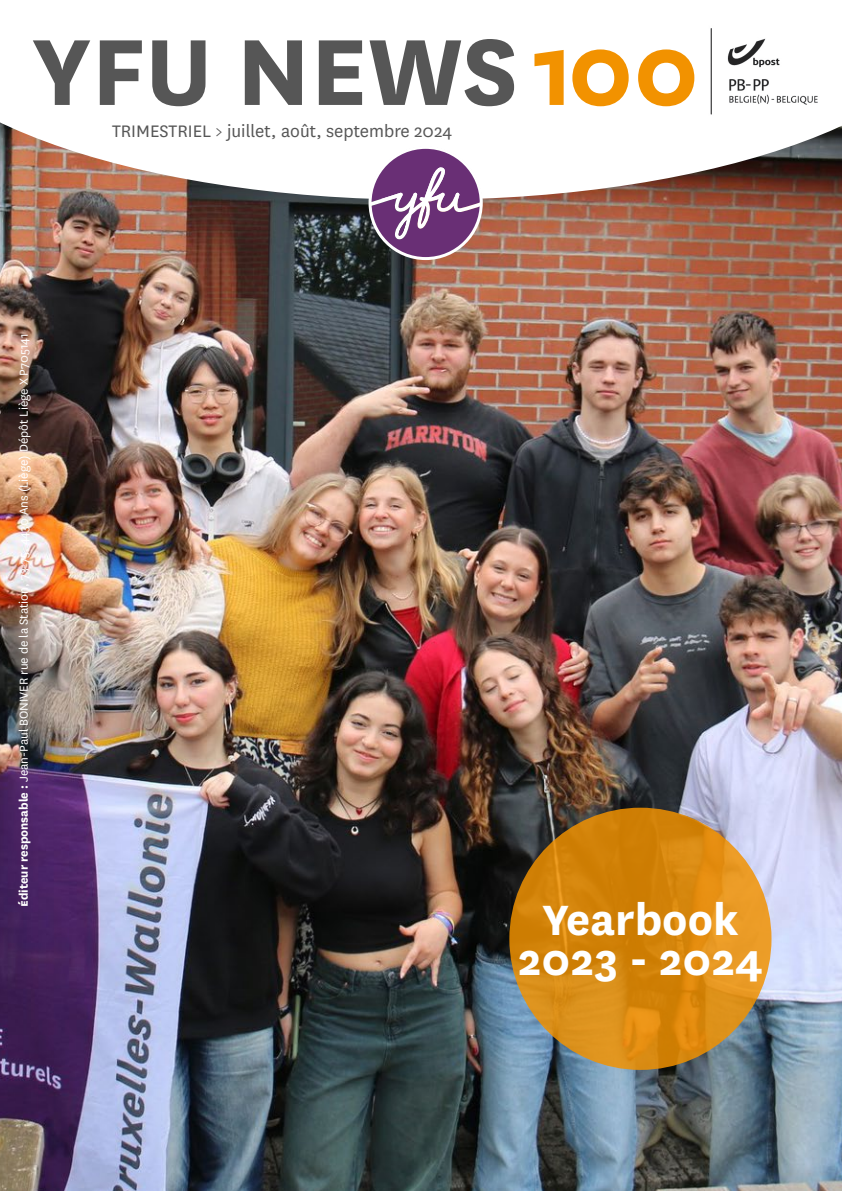
<style>
.page{position:relative;width:842px;height:1191px;background:#fff}
.page>*{position:absolute;margin:0;border:0;box-sizing:border-box;transform-origin:0 0}
.t1{font:700 109.5px "National";color:#565656}
.t2{font:700 49.5px/40.5px "National";color:#fff;text-align:center}
.t3{font:19.5px "National";color:#565656}
.t4{font:13.5px "National";color:#fff}
.s1{font-size:112.5px;color:#f29200}
.s2{font-weight:700}
</style>
<div class="page">
<img style="left:0;top:200px;width:842px;height:991px">
<img style="left:0;top:122px;width:842px;height:78px">
<svg style="left:369px;top:147px;width:113px;height:112px"></svg>
<div style="left:369px;top:146px;width:114px;height:114px;border:3px solid #fff;border-radius:50%"></div>
<svg style="left:509px;top:807px;width:262px;height:263px;background:#d88810"></svg>
<img style="left:710px;top:28px;width:108px;height:87px">
<h1 class="t1" style="left:32px;top:-6px;width:669px">YFU NEWS<span class="s1">100</span></h1>
<p class="t4" style="left:15px;top:907px;width:575px;rotate:-90deg"><span class="s2">éditeur responsable :</span> Jean-Paul BONIVER rue de la Station, 73-75, 4430 Ans (Liège) Dépôt Liège X P705141</p>
<h3 class="t3" style="left:112px;top:118px;width:342px">TRIMESTRIEL &gt; juillet, août, septembre 2024</h3>
<h2 class="t2" style="left:518px;top:895px;width:247px">Yearbook<br>2023 - 2024</h2>
</div>
